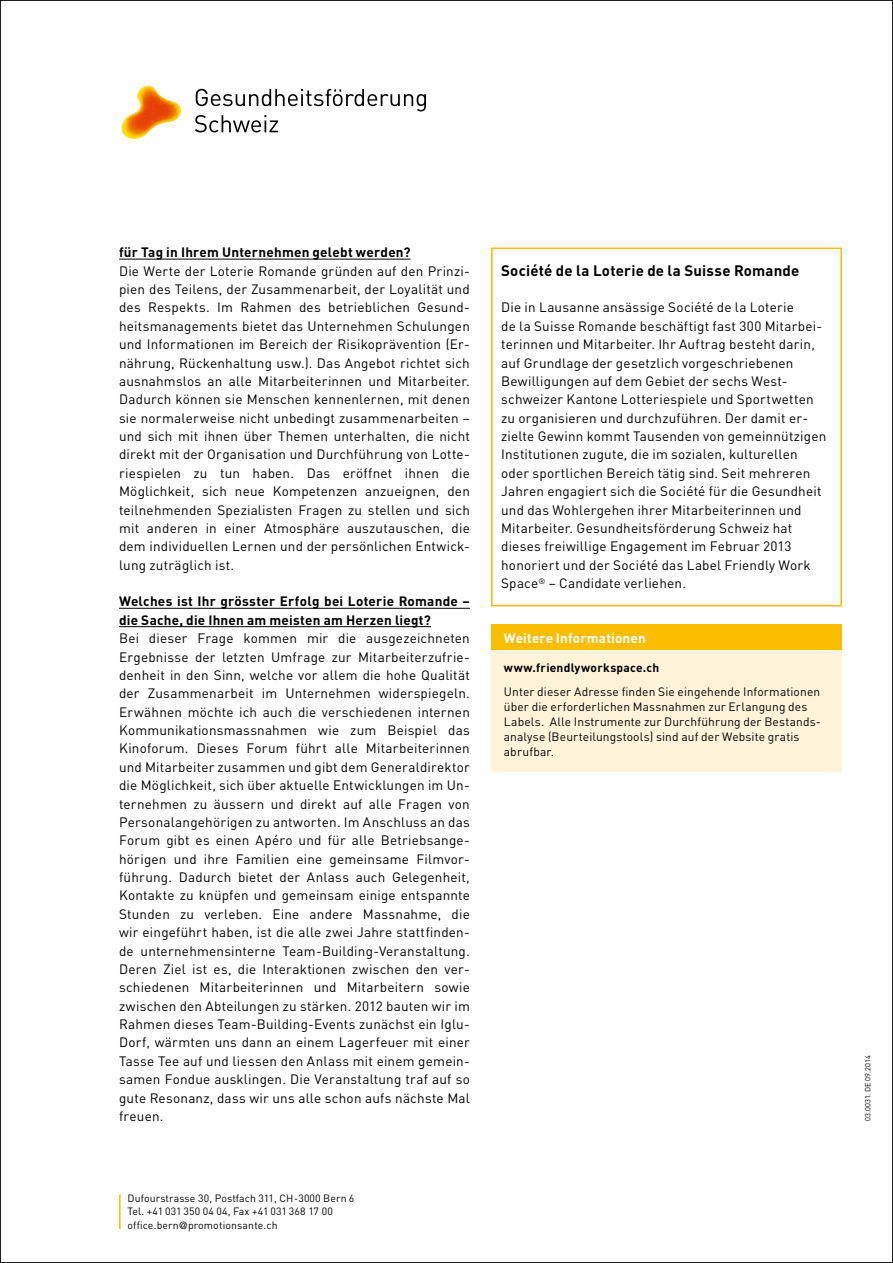
<style>
.page{position:relative;width:893px;height:1263px;background:#fff}
.page>*{position:absolute;margin:0;border:0;box-sizing:border-box;transform-origin:0 0}
.t1{font:700 15px "DIN Pro";letter-spacing:.015em;color:#000}
.t2{font:13.5px/18.3px "DIN Pro";letter-spacing:.015em;color:#000}
.t3{font:700 13.5px/18.3px "DIN Pro";letter-spacing:.015em;color:#000}
.t4{font:700 13.5px "DIN Pro";letter-spacing:.01em;color:#fff}
.t5{font:12px/15px "DIN Pro";letter-spacing:.01em;color:#000}
.t6{font:700 12px "DIN Pro";letter-spacing:.02em;color:#000}
.t7{font:10.5px/13.5px "DIN";letter-spacing:.015em;color:#000}
.t8{font:7.5px "DIN";color:#000}
.s1{font-family:"Frutiger LT Std";font-stretch:condensed}
</style>
<div class="page">
<hr style="left:119px;top:259px;width:291px;height:1px;background:#000">
<hr style="left:119px;top:608px;width:351px;height:1px;background:#000">
<hr style="left:119px;top:626px;width:312px;height:1px;background:#000">
<div style="left:491px;top:625px;width:351px;height:147px;background:#fff4d9"></div>
<div style="left:491px;top:625px;width:351px;height:25px;background:#fbbd00"></div>
<div style="left:491px;top:248px;width:351px;height:358px;border:2px solid #fbbd00"></div>
<svg style="left:195px;top:89px;width:231px;height:43px"></svg>
<img style="left:121px;top:86px;width:60px;height:53px">
<hr style="left:119px;top:1194px;width:2px;height:35px;background:#fbbd00">
<p class="t3" style="left:119px;top:243px;width:293px">für Tag in Ihrem Unternehmen gelebt werden?</p>
<p class="t2" style="left:119px;top:261px;width:352px;text-align:justify">Die Werte der Loterie Romande gründen auf den Prinzi&shy;pien des Teilens, der Zusammenarbeit, der Loyalität und des Respekts. Im Rahmen des betrieblichen Gesund&shy;heitsmanagements bietet das Unternehmen Schulungen und Informationen im Bereich der Risikoprävention (Er&shy;nährung, Rückenhaltung usw.). Das Angebot richtet sich ausnahmslos an alle Mitarbeiterinnen und Mitarbeiter.<br>Dadurch können sie Menschen kennenlernen, mit denen sie normalerweise nicht unbedingt zusammenarbeiten – und sich mit ihnen über Themen unterhalten, die nicht direkt mit der Organisation und Durchführung von Lotte&shy;riespielen zu tun haben. Das eröffnet ihnen die Möglichkeit, sich neue Kompetenzen anzueignen, den teilnehmenden Spezialisten Fragen zu stellen und sich mit anderen in einer Atmosphäre auszutauschen, die dem individuellen Lernen und der persönlichen Entwick&shy;lung zuträglich ist.</p>
<p class="t3" style="left:119px;top:592px;width:352px">Welches ist Ihr grösster Erfolg bei Loterie Romande – die Sache, die Ihnen am meisten am Herzen liegt?</p>
<p class="t2" style="left:119px;top:629px;width:352px">Bei dieser Frage kommen mir die ausgezeichneten Ergebnisse der letzten Umfrage zur Mitarbeiterzufrie&shy;denheit in den Sinn, welche vor allem die hohe Qualität der Zusammenarbeit im Unternehmen widerspiegeln.<br>Erwähnen möchte ich auch die verschiedenen internen Kommunikationsmassnahmen wie zum Beispiel das Kinoforum. Dieses Forum führt alle Mitarbeiterinnen und Mitarbeiter zusammen und gibt dem Generaldirektor die Möglichkeit, sich über aktuelle Entwicklungen im Un&shy;ternehmen zu äussern und direkt auf alle Fragen von Personalangehörigen zu antworten. Im Anschluss an das Forum gibt es einen Apéro und für alle Betriebsange&shy;hörigen und ihre Familien eine gemeinsame Filmvor&shy;führung. Dadurch bietet der Anlass auch Gelegenheit, Kontakte zu knüpfen und gemeinsam einige entspannte Stunden zu verleben. Eine andere Massnahme, die wir eingeführt haben, ist die alle zwei Jahre stattfinden-- de unternehmensinterne Team-Building-Veranstaltung.<br>Deren Ziel ist es, die Interaktionen zwischen den ver&shy;schiedenen Mitarbeiterinnen und Mitarbeitern sowie zwischen den Abteilungen zu stärken. 2012 bauten wir im Rahmen dieses Team-Building-Events zunächst ein Iglu-Dorf, wärmten uns dann an einem Lagerfeuer mit einer Tasse Tee auf und liessen den Anlass mit einem gemein&shy;samen Fondue ausklingen. Die Veranstaltung traf auf so gute Resonanz, dass wir uns alle schon aufs nächste Mal freuen.</p>
<p class="t7" style="left:128px;top:1191px;width:228px">Dufourstrasse 30, Postfach 311, CH-3000 Bern 6<br>Tel. +41 031 350 04 04, Fax +41 031 368 17 00 office.bern<span class="s1">@</span>promotionsante.ch</p>
<p class="t1" style="left:501px;top:260px;width:300px">Société de la Loterie de la Suisse Romande</p>
<p class="t2" style="left:501px;top:298px;width:327px">Die in Lausanne ansässige Société de la Loterie<br>de la Suisse Romande beschäftigt fast 300 Mitarbei&shy;terinnen und Mitarbeiter. Ihr Auftrag besteht darin, auf Grundlage der gesetzlich vorgeschriebenen Bewilligungen auf dem Gebiet der sechs West&shy;schweizer Kantone Lotteriespiele und Sportwetten zu organisieren und durchzuführen. Der damit er&shy;zielte Gewinn kommt Tausenden von gemeinnützigen Institutionen zugute, die im sozialen, kulturellen oder sportlichen Bereich tätig sind. Seit mehreren Jahren engagiert sich die Société für die Gesundheit und das Wohlergehen ihrer Mitarbeiterinnen und Mitarbeiter. Gesundheitsförderung Schweiz hat dieses freiwillige Engagement im Februar 2013 honoriert und der Société das Label Friendly Work Space<sup>®</sup> – Candidate verliehen.</p>
<p class="t4" style="left:504px;top:629px;width:143px">Weitere Informationen</p>
<p class="t6" style="left:504px;top:660px;width:157px">www.friendlyworkspace.ch</p>
<p class="t5" style="left:504px;top:683px;width:318px">Unter dieser Adresse finden Sie eingehende Informationen über die erforderlichen Massnahmen zur Erlangung des Labels. Alle Instrumente zur Durchführung der Bestands&shy;analyse (Beurteilungstools) sind auf der Website gratis abrufbar.</p>
<p class="t8" style="left:863px;top:1121px;width:67px;rotate:-90deg">03.0031. DE 09.2014</p>
</div>
